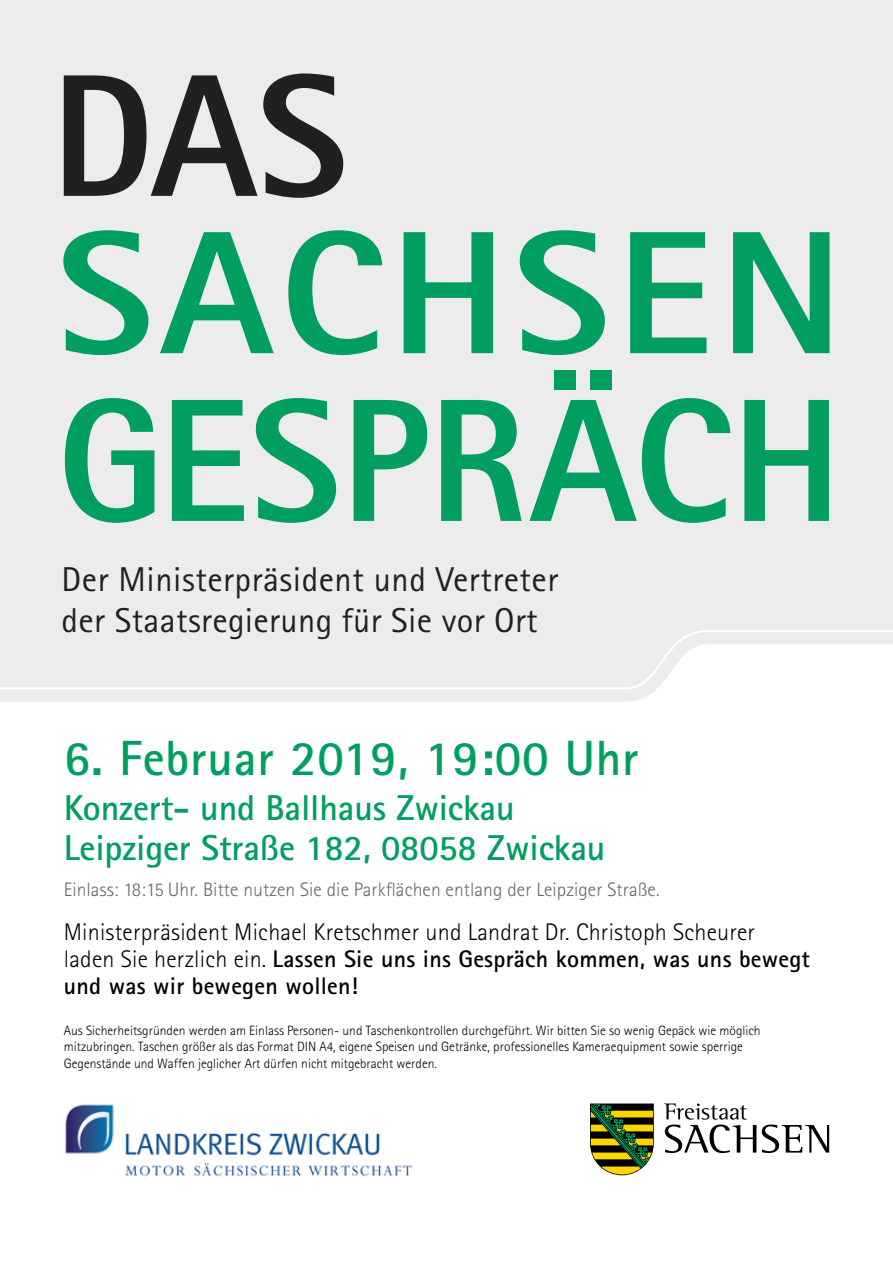
<style>
.page{position:relative;width:893px;height:1263px;background:#fff}
.page>*{position:absolute;margin:0;border:0;box-sizing:border-box;transform-origin:0 0}
.t1{font:800 175.35px/167.7px "Rotis Sans Serif";letter-spacing:.02em;color:#009f60;scale:1.06 1}
.t2{font:800 174.6px "Rotis Sans Serif";color:#20201f}
.t3{font:700 49.5px "Rotis Sans Serif";letter-spacing:.015em;color:#009f60}
.t4{font:700 36px/40.5px "Rotis Sans Serif";letter-spacing:-.005em;color:#009f60}
.t5{font:34.5px/40.5px "Rotis Sans Serif";letter-spacing:.015em;color:#20201f}
.t6{font:300 24px/27px "Rotis Sans Serif";letter-spacing:.01em;color:#000}
.t7{font:300 19.5px "Rotis Sans Serif";letter-spacing:.005em;color:#686867}
.t8{font:300 13.5px/16.2px "Rotis Sans Serif";color:#000}
.s1{font-weight:700}
</style>
<div class="page">
<div style="left:0;top:0;width:893px;height:702px;background:#ececec"></div>
<svg style="left:762px;top:1124px;width:67px;height:29px"></svg>
<svg style="left:664px;top:1103px;width:92px;height:50px"></svg>
<svg style="left:590px;top:1103px;width:64px;height:72px;background:#677026"></svg>
<div style="left:554px;top:370px;width:22px;height:19px;background:#009f60"></div>
<div style="left:590px;top:370px;width:21px;height:19px;background:#009f60"></div>
<img style="left:65px;top:1104px;width:348px;height:73px">
<h2 class="t2" style="left:51px;top:26px;width:299px">DAS</h2>
<h1 class="t1" style="left:57px;top:208px;width:743px">SACHSEN<br>GESPRACH</h1>
<h3 class="t5" style="left:62px;top:559px;width:498px">Der Ministerpräsident und Vertreter der Staatsregierung für Sie vor Ort</h3>
<h3 class="t3" style="left:64px;top:727px;width:576px">6. Februar 2019, 19:00 Uhr</h3>
<h3 class="t4" style="left:64px;top:786px;width:543px">Konzert- und Ballhaus Zwickau<br>Leipziger Straße 182, 08058 Zwickau</h3>
<h3 class="t7" style="left:64px;top:878px;width:597px">Einlass: 18:15 Uhr. Bitte nutzen Sie die Parkflächen entlang der Leipziger Straße.</h3>
<h3 class="t6" style="left:64px;top:918px;width:748px">Ministerpräsident Michael Kretschmer und Landrat Dr. Christoph Scheurer laden Sie herzlich ein. <span class="s1">Lassen Sie uns ins Gespräch kommen, was uns bewegt und was wir bewegen wollen!</span></h3>
<p class="t8" style="left:64px;top:1022px;width:698px">Aus Sicherheitsgründen werden am Einlass Personen- und Taschenkontrollen durchgeführt. Wir bitten Sie so wenig Gepäck wie möglich mitzubringen. Taschen größer als das Format DIN A4, eigene Speisen und Getränke, professionelles Kameraequipment sowie sperrige<br>Gegenstände und Waffen jeglicher Art dürfen nicht mitgebracht werden.</p>
</div>
